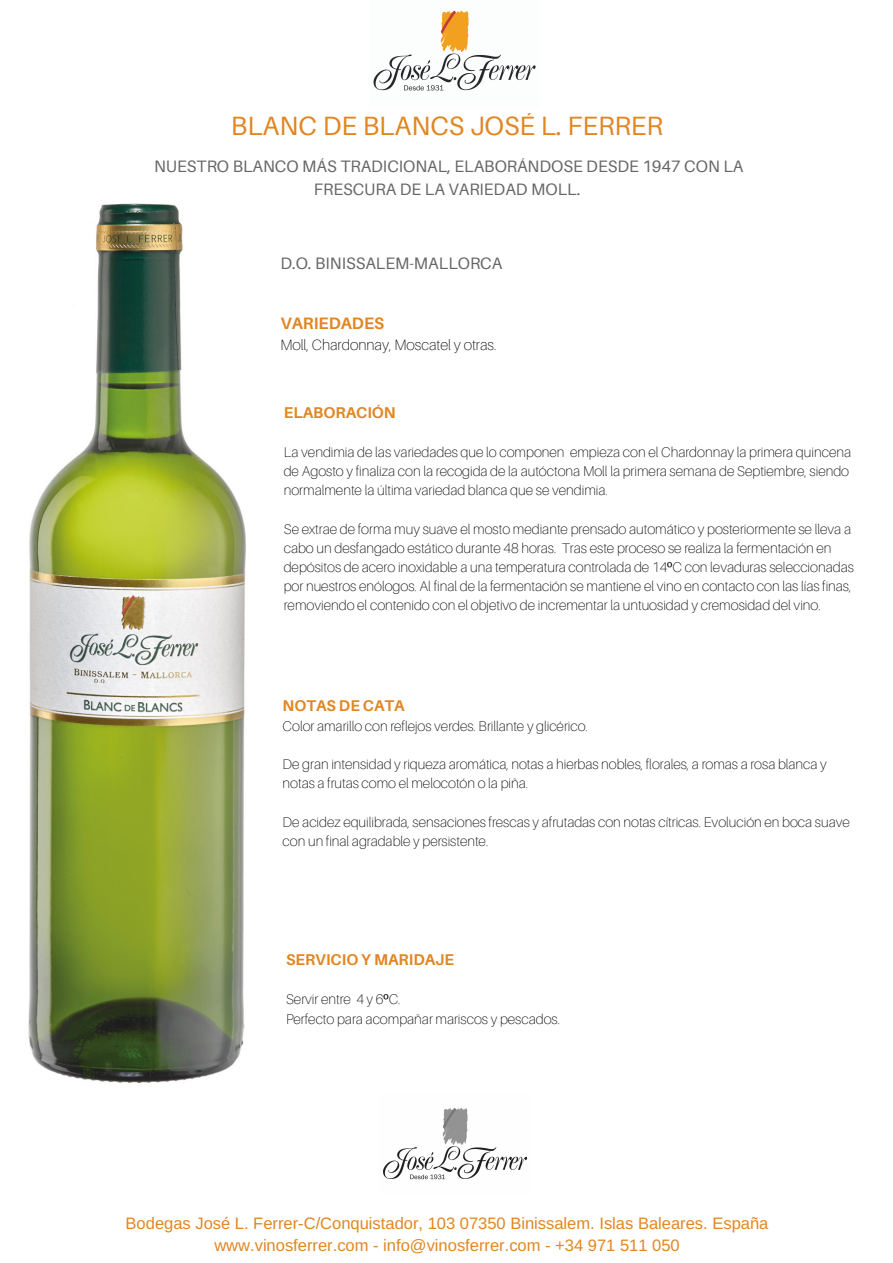
<style>
.page{position:relative;width:893px;height:1263px;background:#fff}
.page>*{position:absolute;margin:0;border:0;box-sizing:border-box;transform-origin:0 0}
.t1{font:26.55px "Aileron";color:#e08622}
.t2{font:16.5px/22.5px "Arimo";color:#e08622;text-align:center}
.t3{font:16.5px/22.5px "Aileron";color:#666;text-align:center}
.t4{font:700 16.5px "Aileron";color:#e08622}
.t5{font:700 15.6px "Aileron";color:#e08622}
.t6{font:100 14.85px "Aileron";color:#000}
.t7{font:100 14.1px/19.2px "Aileron";color:#000}
.t8{font:100 13.95px/19.2px "Aileron";color:#000}
.s1{font-family:"Liberation Sans";font-weight:400}
</style>
<div class="page">
<img style="left:373px;top:10px;width:163px;height:81px">
<img style="left:383px;top:1108px;width:145px;height:72px">
<img style="left:28px;top:203px;width:218px;height:881px">
<h1 class="t1" style="left:231px;top:109px;width:433px">BLANC DE BLANCS JOSÉ L. FERRER</h1>
<p class="t3" style="left:154px;top:155px;width:591px">NUESTRO BLANCO MÁS TRADICIONAL, ELABORÁNDOSE DESDE 1947 CON LA<br>FRESCURA DE LA VARIEDAD MOLL.</p>
<p class="t3" style="left:280px;top:252px;width:223px">D.O. BINISSALEM-MALLORCA</p>
<p class="t4" style="left:280px;top:313px;width:105px">VARIEDADES</p>
<p class="t6" style="left:280px;top:336px;width:218px">Moll, Chardonnay, Moscatel y otras.</p>
<p class="t5" style="left:284px;top:403px;width:113px">ELABORACIÓN</p>
<p class="t7" style="left:284px;top:442px;width:569px">La vendimia de las variedades que lo componen empieza con el Chardonnay la primera quincena de Agosto y finaliza con la recogida de la autóctona Moll la primera semana de Septiembre, siendo normalmente la última variedad blanca que se vendimia.</p>
<p class="t7" style="left:284px;top:519px;width:572px">Se extrae de forma muy suave el mosto mediante prensado automático y posteriormente se lleva a cabo un desfangado estático durante 48 horas. Tras este proceso se realiza la fermentación en depósitos de acero inoxidable a una temperatura controlada de 14<span class="s1">º</span>C con levaduras seleccionadas por nuestros enólogos. Al final de la fermentación se mantiene el vino en contacto con las lías finas, removiendo el contenido con el objetivo de incrementar la untuosidad y cremosidad del vino.</p>
<p class="t5" style="left:283px;top:695px;width:124px">NOTAS DE CATA</p>
<p class="t8" style="left:283px;top:716px;width:307px">Color amarillo con reflejos verdes. Brillante y glicérico.</p>
<p class="t8" style="left:283px;top:754px;width:546px">De gran intensidad y riqueza aromática, notas a hierbas nobles, florales, a romas a rosa blanca y notas a frutas como el melocotón o la piña.</p>
<p class="t8" style="left:283px;top:812px;width:569px">De acidez equilibrada, sensaciones frescas y afrutadas con notas cítricas. Evolución en boca suave con un final agradable y persistente.</p>
<p class="t5" style="left:286px;top:950px;width:170px">SERVICIO Y MARIDAJE</p>
<p class="t7" style="left:286px;top:990px;width:276px">Servir entre 4 y 6<span class="s1">º</span>C.<br>Perfecto para acompañar mariscos y pescados.</p>
<p class="t2" style="left:126px;top:1211px;width:644px">Bodegas José L. Ferrer-C/Conquistador, 103 07350 Binissalem. Islas Baleares. España www.vinosferrer.com - info@vinosferrer.com - +34 971 511 050</p>
</div>
